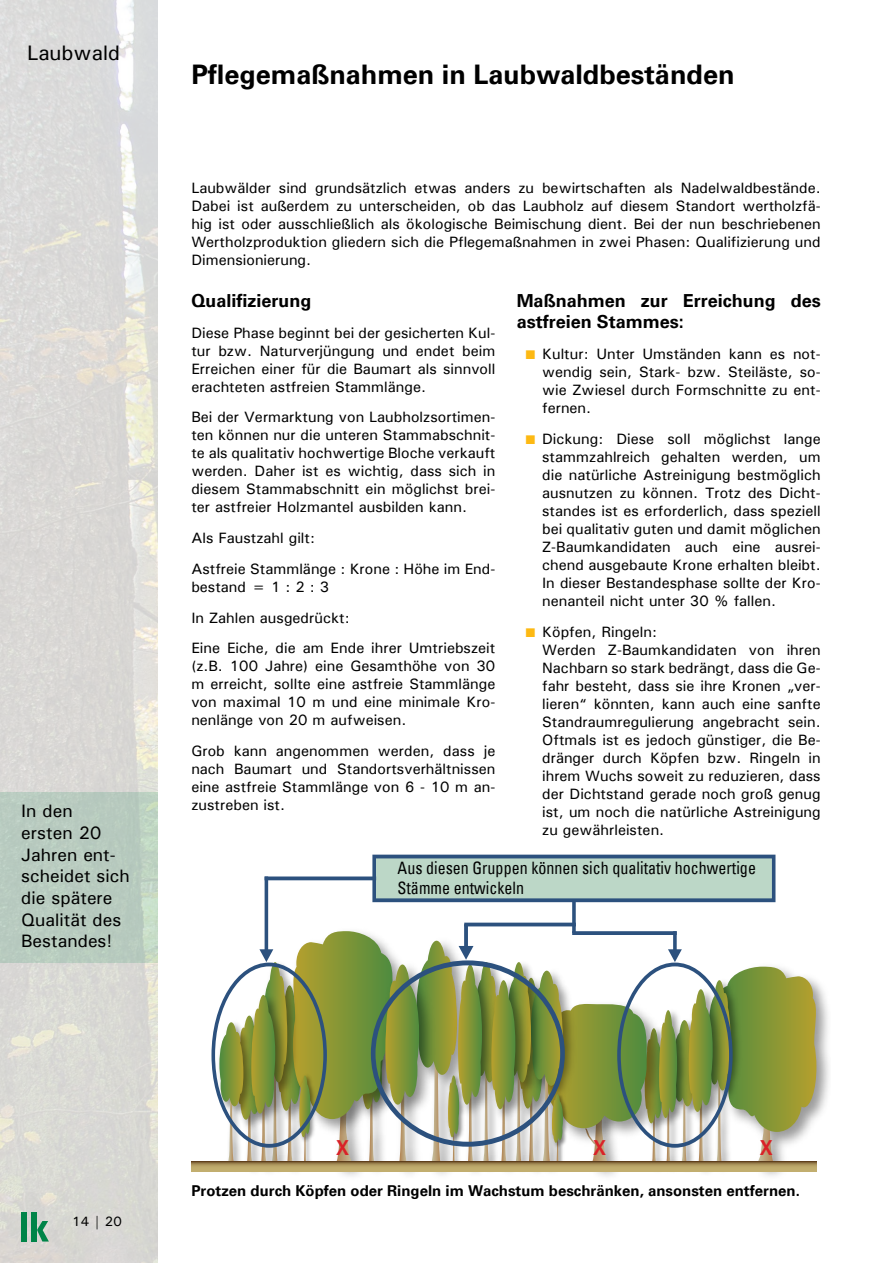
<style>
.page{position:relative;width:893px;height:1263px;background:#fff}
.page>*{position:absolute;margin:0;border:0;box-sizing:border-box;transform-origin:0 0}
.t1{font:700 27px "Univers";color:#000}
.t2{font:500 21px "Univers";color:#000}
.t3{font:700 20.7px "Univers";color:#da2128;scale:.87 1}
.t4{font:500 18px/21.6px "Univers";color:#000}
.t5{font:700 18px/21.6px "Univers";color:#000}
.t6{font:condensed 17.1px/20.5px "Univers";color:#000;scale:.94 1}
.t7{font:500 15px/18px "Univers";color:#000;text-align:justify}
.t8{font:700 15px "Univers";color:#000}
.t9{font:500 13.5px "Univers";color:#000}
</style>
<div class="page">
<img style="left:0;top:0;width:157px;height:1263px">
<div style="left:21px;top:1212px;width:6px;height:29px;background:#008448"></div>
<div style="left:31px;top:1212px;width:6px;height:29px;background:#008448"></div>
<svg style="left:37px;top:1221px;width:12px;height:20px"></svg>
<div style="left:0;top:792px;width:157px;height:170px;background:#b8cbbf"></div>
<img style="left:647px;top:1171px;width:14px;height:1px">
<img style="left:372px;top:1171px;width:19px;height:1px">
<img style="left:745px;top:985px;width:84px;height:191px">
<img style="left:215px;top:1017px;width:40px;height:155px">
<svg style="left:191px;top:1161px;width:625px;height:10px;background:#b5a064"></svg>
<div style="left:374px;top:856px;width:400px;height:44px;background:#bcd7c7"></div>
<div style="left:372px;top:855px;width:403px;height:47px;border:4px solid #2c517e"></div>
<svg style="left:572px;top:900px;width:4px;height:31px"></svg>
<svg style="left:266px;top:876px;width:108px;height:4px"></svg>
<hr style="left:466px;top:923px;width:108px;height:3px;background:#2c517e">
<svg style="left:464px;top:926px;width:4px;height:5px"></svg>
<hr style="left:265px;top:878px;width:3px;height:73px;background:#2c517e">
<svg style="left:219px;top:931px;width:600px;height:232px"></svg>
<h2 class="t2" style="left:27px;top:40px;width:94px">Laubwald</h2>
<p class="t4" style="left:21px;top:800px;width:110px">In den<br>ersten 20<br>Jahren ent&shy;scheidet sich die spätere<br>Qualität des<br>Bestandes!</p>
<h1 class="t1" style="left:191px;top:58px;width:545px">Pflegemaßnahmen in Laubwaldbeständen</h1>
<p class="t7" style="left:191px;top:179px;width:631px">Laubwälder sind grundsätzlich etwas anders zu bewirtschaften als Nadelwaldbestände.<br>Dabei ist außerdem zu unterscheiden, ob das Laubholz auf diesem Standort wertholzfä&shy;hig ist oder ausschließlich als ökologische Beimischung dient. Bei der nun beschriebenen Wertholzproduktion gliedern sich die Pflegemaßnahmen in zwei Phasen: Qualifizierung und Dimensionierung.</p>
<p class="t5" style="left:191px;top:291px;width:122px">Qualifizierung</p>
<p class="t7" style="left:191px;top:323px;width:306px">Diese Phase beginnt bei der gesicherten Kul&shy;tur bzw. Naturverjüngung und endet beim Erreichen einer für die Baumart als sinnvoll erachteten astfreien Stammlänge.</p>
<p class="t7" style="left:191px;top:408px;width:306px">Bei der Vermarktung von Laubholzsortimen&shy;ten können nur die unteren Stammabschnit&shy;te als qualitativ hochwertige Bloche verkauft werden. Daher ist es wichtig, dass sich in diesem Stammabschnitt ein möglichst brei&shy;ter astfreier Holzmantel ausbilden kann.</p>
<p class="t7" style="left:191px;top:522px;width:306px;line-height:30.8px">Als Faustzahl gilt:<br>Astfreie Stammlänge : Krone : Höhe im End-</p>
<p class="t7" style="left:191px;top:571px;width:306px;line-height:30.8px;text-align:left">bestand = 1 : 2 : 3<br>In Zahlen ausgedrückt:<br>Eine Eiche, die am Ende ihrer Umtriebszeit</p>
<p class="t7" style="left:191px;top:657px;width:306px">(z.B. 100 Jahre) eine Gesamthöhe von 30 m erreicht, sollte eine astfreie Stammlänge von maximal 10 m und eine minimale Kro&shy;nenlänge von 20 m aufweisen.</p>
<p class="t7" style="left:191px;top:742px;width:306px">Grob kann angenommen werden, dass je nach Baumart und Standortsverhältnissen eine astfreie Stammlänge von 6 - 10 m an&shy;zustreben ist.</p>
<p class="t5" style="left:517px;top:291px;width:306px">Maßnahmen zur Erreichung des astfreien Stammes:</p>
<p class="t7" style="left:542px;top:345px;width:280px">Kultur: Unter Umständen kann es not&shy;wendig sein, Stark- bzw. Steiläste, so&shy;wie Zwiesel durch Formschnitte zu ent&shy;fernen.</p>
<p class="t7" style="left:542px;top:430px;width:280px">Dickung: Diese soll möglichst lange stammzahlreich gehalten werden, um die natürliche Astreinigung bestmöglich ausnutzen zu können. Trotz des Dicht&shy;standes ist es erforderlich, dass speziell bei qualitativ guten und damit möglichen Z-Baumkandidaten auch eine ausrei&shy;chend ausgebaute Krone erhalten bleibt.<br>In dieser Bestandesphase sollte der Kro&shy;nenanteil nicht unter 30 % fallen.</p>
<p class="t7" style="left:542px;top:622px;width:280px;text-align:left">Köpfen, Ringeln:<br>Werden Z-Baumkandidaten von ihren Nachbarn so stark bedrängt, dass die Ge&shy;fahr besteht, dass sie ihre Kronen „ver&shy;lieren“ könnten, kann auch eine sanfte Standraumregulierung angebracht sein.<br>Oftmals ist es jedoch günstiger, die Be&shy;dränger durch Köpfen bzw. Ringeln in ihrem Wuchs soweit zu reduzieren, dass der Dichtstand gerade noch groß genug ist, um noch die natürliche Astreinigung zu gewährleisten.</p>
<p class="t6" style="left:398px;top:857px;width:383px">Aus diesen Gruppen können sich qualitativ hochwertige<br>Stämme entwickeln</p>
<p class="t9" style="left:72px;top:1212px;width:51px">14 | 20</p>
<h3 class="t3" style="left:336px;top:1135px;width:16px">X</h3>
<h3 class="t3" style="left:593px;top:1135px;width:16px">X</h3>
<h3 class="t3" style="left:760px;top:1135px;width:16px">X</h3>
<p class="t8" style="left:191px;top:1181px;width:610px">Protzen durch Köpfen oder Ringeln im Wachstum beschränken, ansonsten entfernen.</p>
</div>
